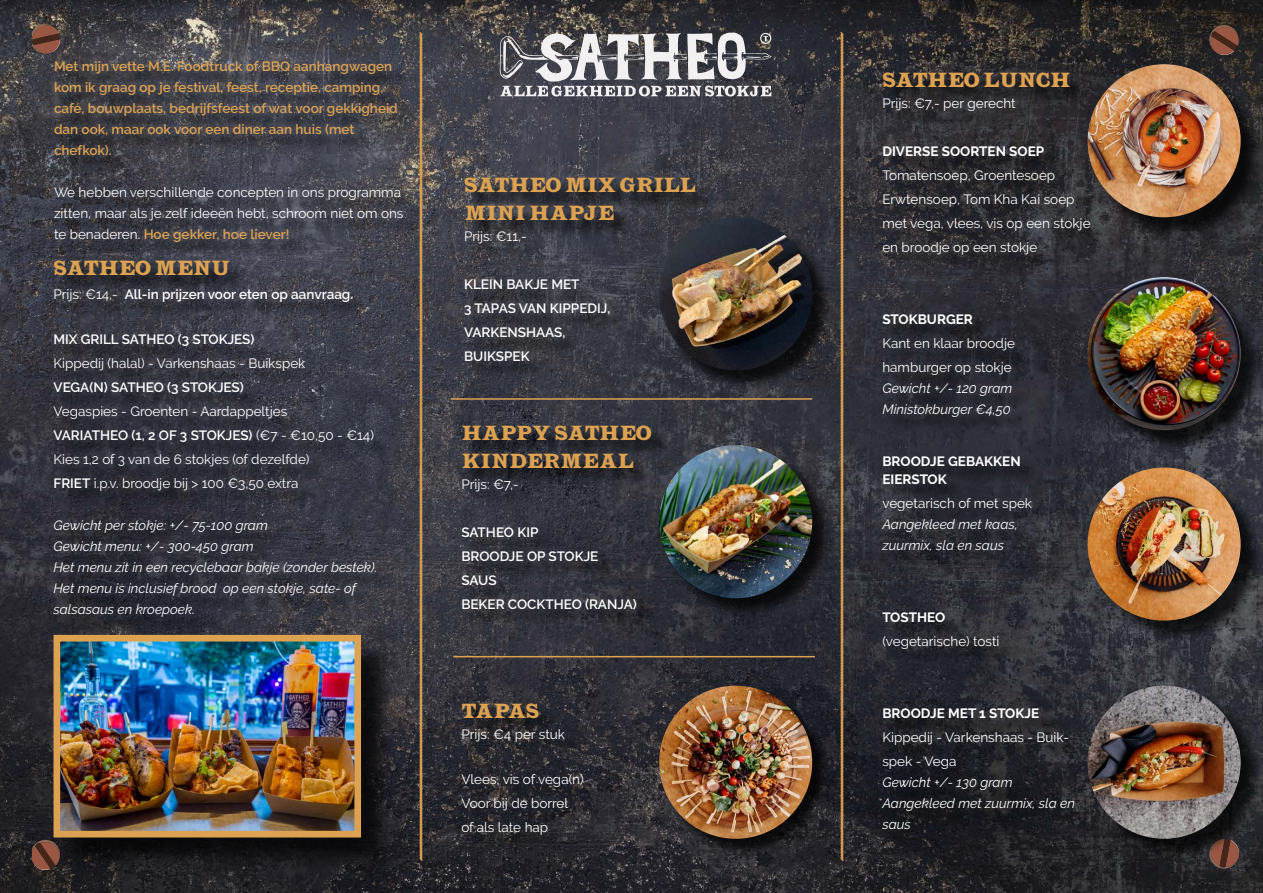
<style>
.page{position:relative;width:1263px;height:893px;background:#fff}
.page>*{position:absolute;margin:0;border:0;box-sizing:border-box;transform-origin:0 0}
.t1{font:700 18px/28.5px "OPTI Latin";color:#dda251}
.t2{font:13.5px/24px "Raleway";color:#fff}
.t3{font:italic 13.5px/21px "Raleway";color:#fff}
.t4{font:600 13.5px/24px "Raleway";color:#fff}
.t5{font:600 13.5px/21px "Raleway";color:#dda251}
.t6{font:700 13.5px/18px "Raleway";color:#fff}
.s1{font-weight:600;color:#dda251}
.s2{font-weight:400}
.s3{font-weight:600}
</style>
<div class="page">
<img style="left:0;top:0;width:1263px;height:893px">
<svg style="left:1209px;top:862px;width:30px;height:7px"></svg>
<svg style="left:1209px;top:24px;width:30px;height:32px"></svg>
<svg style="left:32px;top:839px;width:26px;height:32px"></svg>
<svg style="left:32px;top:23px;width:29px;height:31px"></svg>
<svg style="left:419px;top:31px;width:4px;height:831px;background:#9e794b"></svg>
<svg style="left:840px;top:31px;width:4px;height:831px;background:#987445"></svg>
<div style="left:57px;top:263px;width:335px;height:245px;background:#000;opacity:.75"></div>
<div style="left:57px;top:524px;width:336px;height:110px;background:#000;opacity:.75"></div>
<div style="left:885px;top:459px;width:207px;height:388px;background:#000;opacity:.75"></div>
<div style="left:1090px;top:67px;width:173px;height:173px;background:#000;opacity:.75"></div>
<img style="left:1087px;top:64px;width:154px;height:153px;border-radius:77px">
<div style="left:465px;top:428px;width:205px;height:199px;background:#000;opacity:.75"></div>
<hr style="left:453px;top:656px;width:362px;height:1px;background:#dda251">
<div style="left:885px;top:75px;width:223px;height:359px;background:#000;opacity:.75"></div>
<div style="left:465px;top:705px;width:137px;height:147px;background:#000;opacity:.75"></div>
<div style="left:661px;top:688px;width:167px;height:167px;background:#000;opacity:.75"></div>
<img style="left:659px;top:686px;width:153px;height:153px;border-radius:77px">
<div style="left:662px;top:448px;width:171px;height:171px;background:#000;opacity:.75"></div>
<img style="left:659px;top:445px;width:153px;height:153px;border-radius:77px">
<div style="left:58px;top:639px;width:337px;height:233px;background:#000;opacity:.75"></div>
<img style="left:62px;top:643px;width:291px;height:186px">
<div style="left:54px;top:635px;width:307px;height:202px;border:7px solid #dda251"></div>
<div style="left:1090px;top:280px;width:173px;height:173px;background:#000;opacity:.75"></div>
<img style="left:1087px;top:277px;width:154px;height:153px;border-radius:77px">
<div style="left:57px;top:64px;width:364px;height:196px;background:#000;opacity:.75"></div>
<div style="left:1090px;top:471px;width:173px;height:173px;background:#000;opacity:.75"></div>
<img style="left:1087px;top:468px;width:154px;height:153px;border-radius:77px">
<div style="left:1090px;top:689px;width:173px;height:173px;background:#000;opacity:.75"></div>
<img style="left:1087px;top:686px;width:154px;height:153px;border-radius:77px">
<svg style="left:500px;top:33px;width:271px;height:64px"></svg>
<hr style="left:451px;top:398px;width:361px;height:2px;background:#dda251">
<div style="left:467px;top:180px;width:246px;height:200px;background:#000;opacity:.75"></div>
<div style="left:662px;top:220px;width:171px;height:171px;background:#000;opacity:.75"></div>
<img style="left:659px;top:217px;width:153px;height:153px;border-radius:77px">
<p class="t5" style="left:54px;top:55px;width:345px">Met mijn vette M.E. Foodtruck of BBQ aanhangwagen kom ik graag op je festival, feest, receptie, camping, café, bouwplaats, bedrijfsfeest of wat voor gekkigheid dan ook, maar ook voor een diner aan huis (met chefkok).</p>
<p class="t2" style="left:54px;top:181px;width:351px;line-height:21px">We hebben verschillende concepten in ons programma zitten, maar als je zelf ideeën hebt, schroom niet om ons te benaderen. <span class="s1">Hoe gekker, hoe liever!</span></p>
<h1 class="t1" style="left:464px;top:170px;width:233px">SATHEO MIX GRILL<br>MINI HAPJE</h1>
<p class="t2" style="left:464px;top:225px;width:64px">Prijs: €11,-</p>
<p class="t4" style="left:464px;top:273px;width:148px">KLEIN BAKJE MET<br>3 TAPAS VAN KIPPEDIJ,<br>VARKENSHAAS,<br>BUIKSPEK</p>
<h1 class="t1" style="left:54px;top:253px;width:178px">SATHEO MENU</h1>
<p class="t4" style="left:54px;top:282px;width:301px"><span class="s2">Prijs: €14,-</span> All-in prijzen voor eten op aanvraag.</p>
<p class="t4" style="left:54px;top:327px;width:202px">MIX GRILL SATHEO (3 STOKJES)</p>
<p class="t2" style="left:54px;top:351px;width:253px">Kippedij (halal) - Varkenshaas - Buikspek</p>
<p class="t4" style="left:54px;top:375px;width:192px">VEGA(N) SATHEO (3 STOKJES)</p>
<p class="t2" style="left:54px;top:399px;width:322px">Vegaspies - Groenten - Aardappeltjes<br><span class="s3">VARIATHEO (1, 2 OF 3 STOKJES)</span> (€7 - €10,50 - €14)<br>Kies 1,2 of 3 van de 6 stokjes (of dezelfde)<br><span class="s3">FRIET</span> i.p.v. broodje bij &gt; 100 €3,50 extra</p>
<p class="t3" style="left:54px;top:515px;width:325px">Gewicht per stokje: +/- 75-100 gram<br>Gewicht menu: +/- 300-450 gram<br>Het menu zit in een recyclebaar bakje (zonder bestek).<br>Het menu is inclusief brood op een stokje, sate- of salsasaus en kroepoek.</p>
<h1 class="t1" style="left:461px;top:418px;width:191px">HAPPY SATHEO<br>KINDERMEAL</h1>
<p class="t2" style="left:461px;top:472px;width:59px">Prijs: €7,-</p>
<p class="t4" style="left:461px;top:520px;width:177px">SATHEO KIP<br>BROODJE OP STOKJE<br>SAUS<br>BEKER COCKTHEO (RANJA)</p>
<h1 class="t1" style="left:461px;top:696px;width:79px">TAPAS</h1>
<p class="t2" style="left:461px;top:722px;width:105px">Prijs: €4 per stuk</p>
<p class="t2" style="left:461px;top:767px;width:124px">Vlees, vis of vega(n)<br>Voor bij de borrel of als late hap</p>
<h1 class="t1" style="left:882px;top:65px;width:189px">SATHEO LUNCH</h1>
<p class="t2" style="left:882px;top:91px;width:135px">Prijs: €7,- per gerecht</p>
<p class="t6" style="left:882px;top:142px;width:163px">DIVERSE SOORTEN SOEP</p>
<p class="t2" style="left:882px;top:163px;width:210px">Tomatensoep, Groentesoep<br>Erwtensoep, Tom Kha Kai soep met vega, vlees, vis op een stokje en broodje op een stokje</p>
<p class="t6" style="left:882px;top:310px;width:92px">STOKBURGER</p>
<p class="t2" style="left:882px;top:331px;width:134px">Kant en klaar broodje hamburger op stokje</p>
<p class="t3" style="left:882px;top:378px;width:132px">Gewicht +/- 120 gram<br>Ministokburger €4,50</p>
<p class="t6" style="left:882px;top:452px;width:140px">BROODJE GEBAKKEN<br>EIERSTOK</p>
<p class="t2" style="left:882px;top:491px;width:151px">vegetarisch of met spek</p>
<p class="t3" style="left:882px;top:514px;width:137px">Aangekleed met kaas, zuurmix, sla en saus</p>
<p class="t6" style="left:882px;top:608px;width:64px">TOSTHEO</p>
<p class="t2" style="left:882px;top:629px;width:119px">(vegetarische) tosti</p>
<p class="t6" style="left:882px;top:704px;width:158px">BROODJE MET 1 STOKJE</p>
<p class="t2" style="left:882px;top:725px;width:188px">Kippedij - Varkenshaas - Buik&shy;spek - Vega</p>
<p class="t3" style="left:882px;top:772px;width:194px">Gewicht +/- 130 gram<br>Aangekleed met zuurmix, sla en saus</p>
</div>
